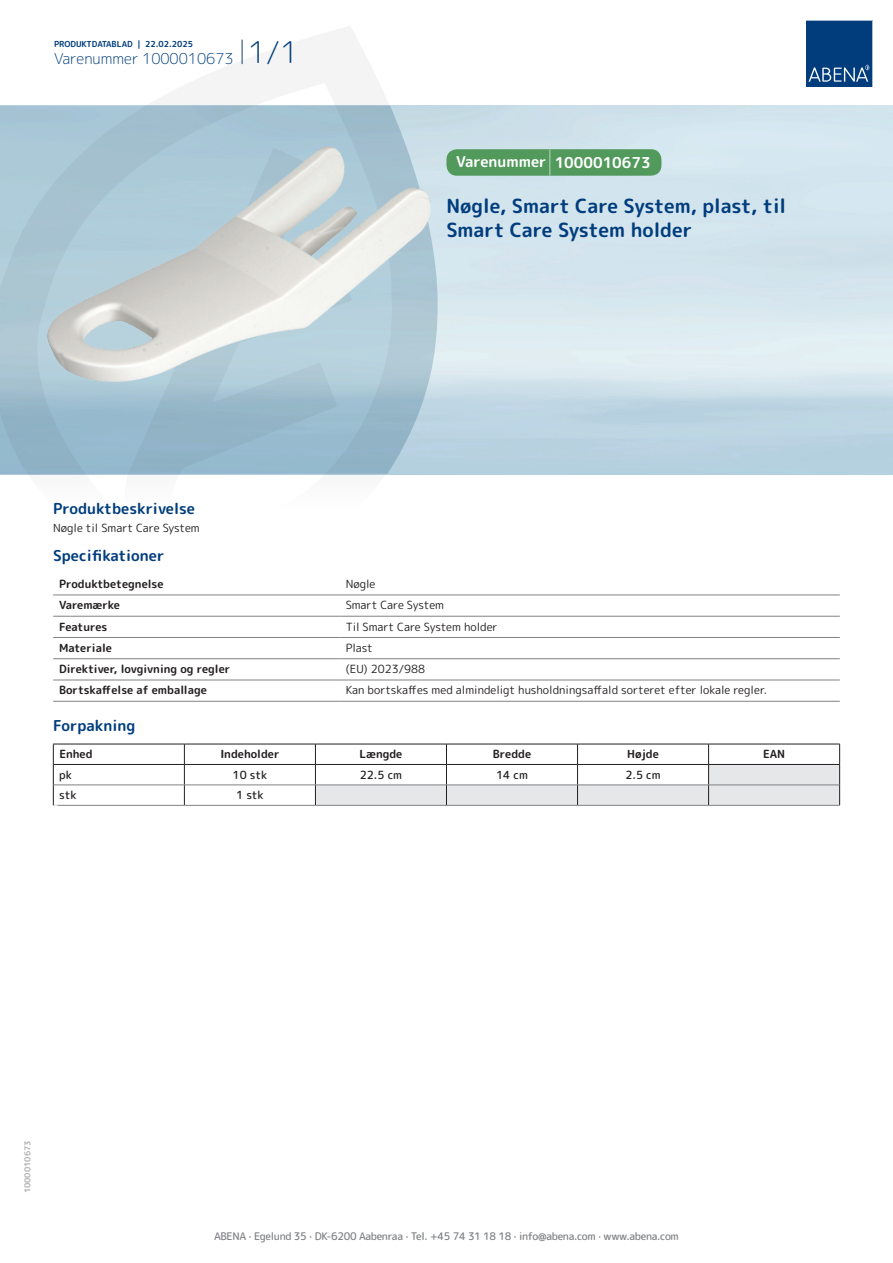
<style>
.page{position:relative;width:893px;height:1263px;background:#fff}
.page>*{position:absolute;margin:0;border:0;box-sizing:border-box;transform-origin:0 0}
.t1{font:700 19.5px/24px "Rounded Mplus 1 c";color:#013d7d}
.t2{font:700 15px "Rounded Mplus 1 c";color:#013d7d}
.t3{font:300 15px "Rounded Mplus 1 c";color:#013d7d}
.t4{font:700 15px "Rounded Mplus 1 c";color:#fff}
.t5{font:11.25px "Rounded Mplus 1 c";color:#231f20}
.t6{font:700 11.25px "Rounded Mplus 1 c";color:#231f20}
.t7{font:500 11.25px "Rounded Mplus 1 c";color:#231f20}
.t8{font:500 10.5px "Rounded Mplus 1 c";letter-spacing:-.03em;color:#808285}
.t9{font:700 10.5px "Rounded Mplus 1 c";color:#fff}
.t10{font:700 8.25px "Rounded Mplus 1 c";color:#013d7d}
.t11{font:700 8.25px "Rounded Mplus 1 c";color:#b2b3b7}
.s1{font-size:30px}
.s2{font-size:25.5px}
</style>
<div class="page">
<svg style="left:0;top:26px;width:439px;height:569px"></svg>
<svg style="left:0;top:106px;width:438px;height:368px;background:#a0bfd0"></svg>
<svg style="left:242px;top:40px;width:1px;height:24px"></svg>
<svg style="left:806px;top:20px;width:67px;height:67px;background:#144b86"></svg>
<img style="left:47px;top:146px;width:384px;height:236px">
<hr style="left:53px;top:595px;width:287px;height:1px;background:#808285">
<hr style="left:340px;top:595px;width:500px;height:1px;background:#808285">
<hr style="left:53px;top:616px;width:287px;height:1px;background:#808285">
<hr style="left:340px;top:616px;width:500px;height:1px;background:#808285">
<hr style="left:53px;top:637px;width:287px;height:1px;background:#808285">
<hr style="left:340px;top:637px;width:500px;height:1px;background:#808285">
<hr style="left:53px;top:658px;width:287px;height:1px;background:#808285">
<hr style="left:340px;top:658px;width:500px;height:1px;background:#808285">
<hr style="left:53px;top:680px;width:287px;height:1px;background:#808285">
<hr style="left:340px;top:680px;width:500px;height:1px;background:#808285">
<hr style="left:53px;top:701px;width:287px;height:1px;background:#808285">
<hr style="left:340px;top:701px;width:500px;height:1px;background:#808285">
<hr style="left:53px;top:744px;width:131px;height:1px;background:#231f20">
<hr style="left:184px;top:744px;width:131px;height:1px;background:#231f20">
<hr style="left:53px;top:764px;width:131px;height:1px;background:#231f20">
<hr style="left:184px;top:764px;width:131px;height:1px;background:#231f20">
<svg style="left:53px;top:744px;width:1px;height:61px"></svg>
<svg style="left:184px;top:744px;width:1px;height:61px"></svg>
<svg style="left:315px;top:744px;width:525px;height:61px"></svg>
<hr style="left:54px;top:785px;width:130px;height:1px;background:#808285">
<hr style="left:184px;top:785px;width:131px;height:1px;background:#808285">
<hr style="left:315px;top:785px;width:131px;height:1px;background:#808285">
<hr style="left:446px;top:785px;width:131px;height:1px;background:#808285">
<hr style="left:577px;top:785px;width:132px;height:1px;background:#808285">
<hr style="left:709px;top:785px;width:130px;height:1px;background:#808285">
<hr style="left:53px;top:805px;width:131px;height:1px;background:#808285">
<hr style="left:184px;top:805px;width:131px;height:1px;background:#808285">
<hr style="left:315px;top:805px;width:131px;height:1px;background:#808285">
<hr style="left:446px;top:805px;width:131px;height:1px;background:#808285">
<hr style="left:577px;top:805px;width:132px;height:1px;background:#808285">
<hr style="left:709px;top:805px;width:131px;height:1px;background:#808285">
<div style="left:446px;top:149px;width:215px;height:27px;background:#52995c;border-radius:10px"></div>
<p class="t10" style="left:54px;top:38px;width:141px">PRODUKTDATABLAD | 22.02.2025</p>
<h2 class="t3" style="left:54px;top:48px;width:246px">Varenummer 1000010673 <span class="s1">1/1</span></h2>
<h2 class="t4" style="left:456px;top:152px;width:196px">Varenummer <span class="s2">|</span> 1000010673</h2>
<h1 class="t1" style="left:446px;top:194px;width:341px">Nøgle, Smart Care System, plast, til<br>Smart Care System holder</h1>
<h2 class="t2" style="left:53px;top:498px;width:143px">Produktbeskrivelse</h2>
<p class="t5" style="left:53px;top:520px;width:148px">Nøgle til Smart Care System</p>
<h2 class="t2" style="left:53px;top:545px;width:113px">Specifikationer</h2>
<p class="t6" style="left:59px;top:576px;width:106px">Produktbetegnelse</p>
<p class="t5" style="left:346px;top:576px;width:31px">Nøgle</p>
<p class="t6" style="left:59px;top:597px;width:62px">Varemærke</p>
<p class="t5" style="left:346px;top:597px;width:100px">Smart Care System</p>
<p class="t6" style="left:59px;top:618px;width:50px">Features</p>
<p class="t5" style="left:346px;top:618px;width:153px">Til Smart Care System holder</p>
<p class="t6" style="left:59px;top:640px;width:54px">Materiale</p>
<p class="t5" style="left:346px;top:640px;width:29px">Plast</p>
<p class="t6" style="left:59px;top:661px;width:173px">Direktiver, lovgivning og regler</p>
<p class="t5" style="left:346px;top:661px;width:81px">(EU) 2023/988</p>
<p class="t6" style="left:59px;top:682px;width:149px">Bortskaffelse af emballage</p>
<p class="t5" style="left:346px;top:682px;width:423px">Kan bortskaffes med almindeligt husholdningsaffald sorteret efter lokale regler.</p>
<h2 class="t2" style="left:53px;top:715px;width:84px">Forpakning</h2>
<p class="t6" style="left:59px;top:746px;width:35px">Enhed</p>
<p class="t6" style="left:220px;top:746px;width:61px">Indeholder</p>
<p class="t6" style="left:359px;top:746px;width:44px">Længde</p>
<p class="t6" style="left:493px;top:746px;width:40px">Bredde</p>
<p class="t6" style="left:627px;top:746px;width:33px">Højde</p>
<p class="t6" style="left:763px;top:746px;width:24px">EAN</p>
<p class="t7" style="left:59px;top:767px;width:14px">pk</p>
<p class="t7" style="left:233px;top:767px;width:36px">10 stk</p>
<p class="t7" style="left:360px;top:767px;width:44px">22.5 cm</p>
<p class="t7" style="left:496px;top:767px;width:33px">14 cm</p>
<p class="t7" style="left:625px;top:767px;width:37px">2.5 cm</p>
<p class="t7" style="left:59px;top:787px;width:19px">stk</p>
<p class="t7" style="left:236px;top:787px;width:29px">1 stk</p>
<p class="t9" style="left:53px;top:801px;width:7px">*</p>
<p class="t11" style="left:22px;top:1193px;width:54px;rotate:-90deg">1000010673</p>
<p class="t8" style="left:214px;top:1229px;width:466px">ABENA · Egelund 35 · DK-6200 Aabenraa · Tel. +45 74 31 18 18 · info@abena.com · www.abena.com</p>
</div>
